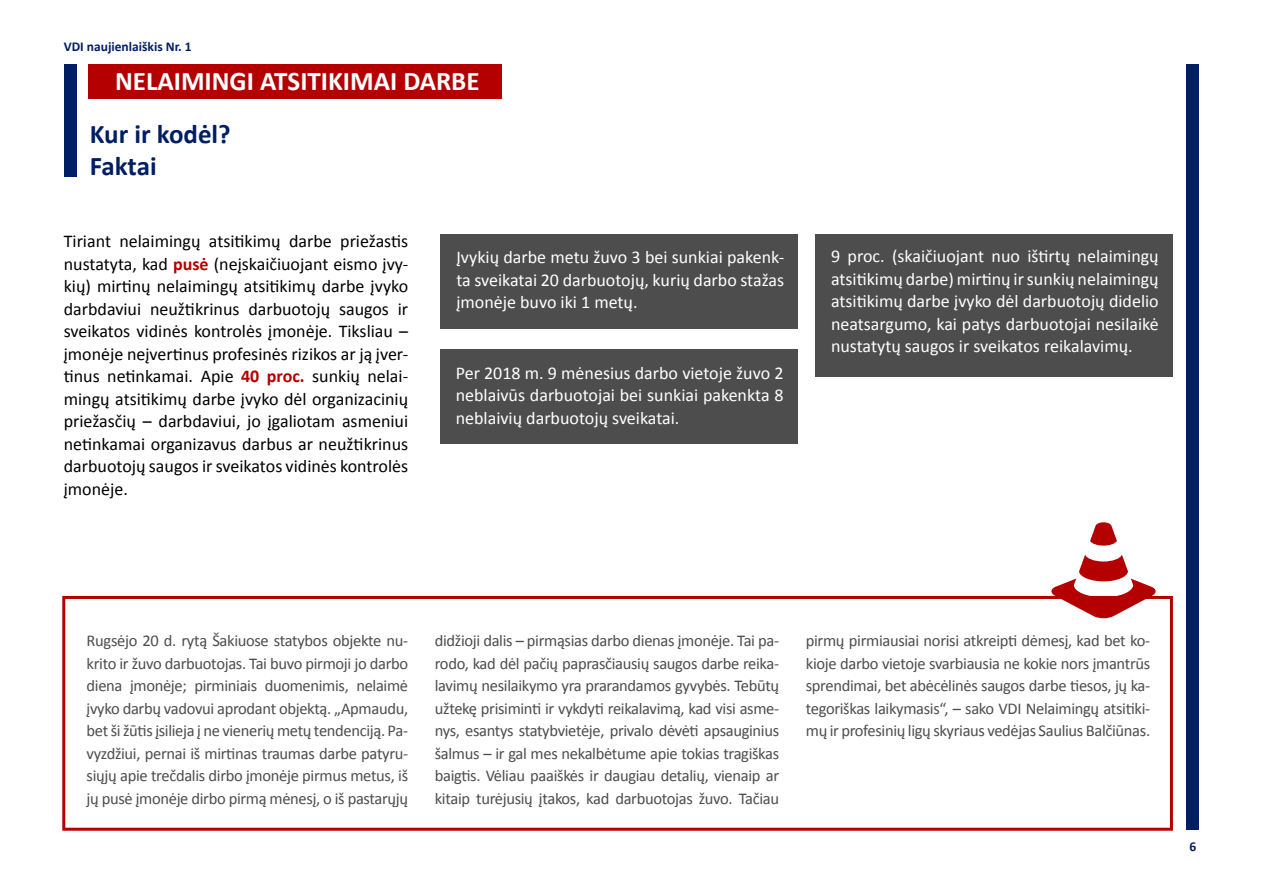
<style>
.page{position:relative;width:1263px;height:893px;background:#fff}
.page>*{position:absolute;margin:0;border:0;box-sizing:border-box;transform-origin:0 0}
.t1{font:700 27px "Calibri";color:#fff}
.t2{font:700 27px/32.4px "Calibri";color:#001e64}
.t3{font:18px/22.5px "Calibri";color:#000;text-align:justify}
.t4{font:18px/22.5px "Calibri";color:#fff;text-align:justify}
.t5{font:16.5px/22.5px "Calibri";letter-spacing:-.02em;color:#4d4d4d;text-align:justify}
.t6{font:700 13.5px "Calibri";color:#001e64}
.s1{font-weight:700;color:#b40000}
</style>
<div class="page">
<div style="left:64px;top:64px;width:13px;height:112px;background:#001e64"></div>
<div style="left:89px;top:64px;width:413px;height:34px;background:#b40000"></div>
<div style="left:815px;top:235px;width:358px;height:142px;background:#4d4d4d"></div>
<div style="left:62px;top:596px;width:1111px;height:235px;border:3px solid #b40000"></div>
<div style="left:440px;top:349px;width:358px;height:95px;background:#4d4d4d"></div>
<div style="left:440px;top:235px;width:358px;height:94px;background:#4d4d4d"></div>
<svg style="left:1050px;top:522px;width:107px;height:97px"></svg>
<div style="left:1186px;top:64px;width:13px;height:765px;background:#001e64"></div>
<p class="t6" style="left:64px;top:37px;width:130px">VDI naujienlaiškis Nr. 1</p>
<h1 class="t1" style="left:115px;top:62px;width:366px">NELAIMINGI ATSITIKIMAI DARBE</h1>
<h1 class="t2" style="left:90px;top:116px;width:142px">Kur ir kodėl?<br>Faktai</h1>
<p class="t3" style="left:64px;top:229px;width:346px">Tiriant nelaimingų atsitikimų darbe priežastis nustatyta, kad <span class="s1">pusė</span> (neįskaičiuojant eismo įvy&shy;kių) mirtinų nelaimingų atsitikimų darbe įvyko darbdaviui neužtikrinus darbuotojų saugos ir sveikatos vidinės kontrolės įmonėje. Tiksliau – įmonėje neįvertinus profesinės rizikos ar ją įver&shy;tinus netinkamai. Apie <span class="s1">40 proc.</span> sunkių nelai&shy;mingų atsitikimų darbe įvyko dėl organizacinių priežasčių – darbdaviui, jo įgaliotam asmeniui netinkamai organizavus darbus ar neužtikrinus darbuotojų saugos ir sveikatos vidinės kontrolės įmonėje.</p>
<p class="t4" style="left:456px;top:245px;width:329px">Įvykių darbe metu žuvo 3 bei sunkiai pakenk&shy;ta sveikatai 20 darbuotojų, kurių darbo stažas įmonėje buvo iki 1 metų.</p>
<p class="t4" style="left:456px;top:361px;width:329px">Per 2018 m. 9 mėnesius darbo vietoje žuvo 2 neblaivūs darbuotojai bei sunkiai pakenkta 8 neblaivių darbuotojų sveikatai.</p>
<p class="t4" style="left:831px;top:244px;width:329px">9 proc. (skaičiuojant nuo ištirtų nelaimingų atsitikimų darbe) mirtinų ir sunkių nelaimingų atsitikimų darbe įvyko dėl darbuotojų didelio neatsargumo, kai patys darbuotojai nesilaikė nustatytų saugos ir sveikatos reikalavimų.</p>
<p class="t5" style="left:87px;top:629px;width:323px">Rugsėjo 20 d. rytą Šakiuose statybos objekte nu&shy;krito ir žuvo darbuotojas. Tai buvo pirmoji jo darbo diena įmonėje; pirminiais duomenimis, nelaimė įvyko darbų vadovui aprodant objektą. „Apmaudu, bet ši žūtis įsilieja į ne vienerių metų tendenciją. Pa&shy;vyzdžiui, pernai iš mirtinas traumas darbe patyru&shy;siųjų apie trečdalis dirbo įmonėje pirmus metus, iš jų pusė įmonėje dirbo pirmą mėnesį, o iš pastarųjų</p>
<p class="t5" style="left:435px;top:629px;width:346px">didžioji dalis – pirmąsias darbo dienas įmonėje. Tai pa&shy;rodo, kad dėl pačių paprasčiausių saugos darbe reika&shy;lavimų nesilaikymo yra prarandamos gyvybės. Tebūtų užtekę prisiminti ir vykdyti reikalavimą, kad visi asme&shy;nys, esantys statybvietėje, privalo dėvėti apsauginius šalmus – ir gal mes nekalbėtume apie tokias tragiškas baigtis. Vėliau paaiškės ir daugiau detalių, vienaip ar kitaip turėjusių įtakos, kad darbuotojas žuvo. Tačiau</p>
<p class="t5" style="left:806px;top:629px;width:346px">pirmų pirmiausiai norisi atkreipti dėmesį, kad bet ko&shy;kioje darbo vietoje svarbiausia ne kokie nors įmantrūs sprendimai, bet abėcėlinės saugos darbe tiesos, jų ka&shy;tegoriškas laikymasis“, – sako VDI Nelaimingų atsitiki&shy;mų ir profesinių ligų skyriaus vedėjas Saulius Balčiūnas.</p>
<p class="t6" style="left:1189px;top:836px;width:8px">6</p>
</div>
